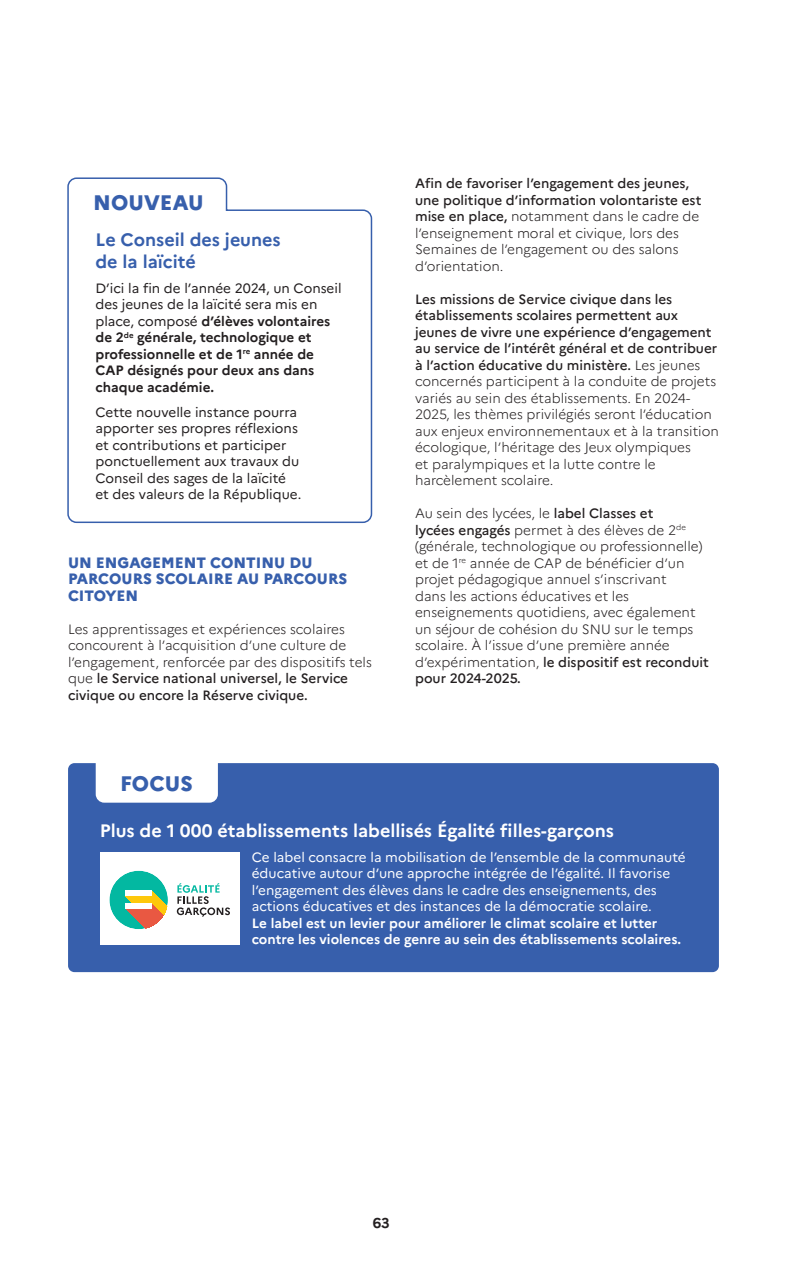
<style>
.page{position:relative;width:787px;height:1263px;background:#fff}
.page>*{position:absolute;margin:0;border:0;box-sizing:border-box;transform-origin:0 0}
.t1{font:800 21px "Marianne";color:#375fac}
.t2{font:700 18px "Marianne";color:#fff}
.t3{font:700 18px/21.6px "Marianne";color:#375fac}
.t4{font:800 15px/16.5px "Marianne";color:#375fac}
.t5{font:700 14.25px "Marianne";color:#231f20}
.t6{font:300 13.5px/16.5px "Marianne";color:#231f20}
.t7{font:13.5px/16.5px "Marianne";color:#fff}
.t8{font:700 13.5px/16.5px "Marianne";color:#231f20}
.t9{font:13.5px/16.5px "Marianne";color:#231f20}
.t10{font:700 13.5px/16.5px "Marianne";color:#fff}
.s1{font-weight:400}
.s2{font-weight:500}
</style>
<div class="page">
<div style="left:68px;top:763px;width:651px;height:209px;background:#375fac;border-radius:6px"></div>
<div style="left:96px;top:763px;width:122px;height:40px;background:#fff"></div>
<div style="left:100px;top:853px;width:139px;height:92px;background:#fff"></div>
<svg style="left:177px;top:883px;width:53px;height:34px"></svg>
<div style="left:109px;top:871px;width:59px;height:58px;background:#03b8a1;border-radius:50%"></div>
<div style="left:141px;top:906px;width:26px;height:6px;background:#fec80b"></div>
<div style="left:139px;top:904px;width:27px;height:6px;background:#fec80b"></div>
<div style="left:138px;top:903px;width:27px;height:6px;background:#fec80b"></div>
<div style="left:137px;top:902px;width:27px;height:6px;background:#fec80b"></div>
<div style="left:136px;top:901px;width:27px;height:6px;background:#fec80b"></div>
<div style="left:135px;top:900px;width:27px;height:6px;background:#fec80b"></div>
<div style="left:134px;top:899px;width:27px;height:6px;background:#fec80b"></div>
<div style="left:133px;top:898px;width:27px;height:6px;background:#fec80b"></div>
<div style="left:132px;top:897px;width:27px;height:6px;background:#fec80b"></div>
<div style="left:131px;top:896px;width:27px;height:6px;background:#fec80b"></div>
<div style="left:130px;top:895px;width:27px;height:6px;background:#fec80b"></div>
<div style="left:129px;top:894px;width:27px;height:6px;background:#fec80b"></div>
<div style="left:128px;top:894px;width:27px;height:6px;background:#fec80b"></div>
<div style="left:128px;top:893px;width:27px;height:6px;background:#fec80b"></div>
<div style="left:127px;top:893px;width:27px;height:6px;background:#fec80b"></div>
<div style="left:127px;top:892px;width:27px;height:6px;background:#fec80b"></div>
<div style="left:126px;top:892px;width:27px;height:6px;background:#fec80b"></div>
<div style="left:126px;top:891px;width:27px;height:6px;background:#fec80b"></div>
<div style="left:125px;top:891px;width:27px;height:6px;background:#fec80b"></div>
<div style="left:125px;top:890px;width:27px;height:6px;background:#fff"></div>
<svg style="left:142px;top:925px;width:12px;height:1px"></svg>
<svg style="left:141px;top:924px;width:15px;height:1px"></svg>
<svg style="left:140px;top:923px;width:17px;height:1px"></svg>
<svg style="left:139px;top:922px;width:19px;height:1px"></svg>
<svg style="left:138px;top:921px;width:21px;height:1px"></svg>
<svg style="left:137px;top:915px;width:27px;height:6px"></svg>
<div style="left:136px;top:914px;width:27px;height:6px;background:#e95842"></div>
<div style="left:135px;top:913px;width:27px;height:6px;background:#e95842"></div>
<div style="left:134px;top:912px;width:27px;height:6px;background:#e95842"></div>
<div style="left:133px;top:911px;width:27px;height:6px;background:#e95842"></div>
<div style="left:132px;top:910px;width:27px;height:6px;background:#e95842"></div>
<div style="left:131px;top:909px;width:27px;height:6px;background:#e95842"></div>
<div style="left:130px;top:908px;width:27px;height:6px;background:#e95842"></div>
<div style="left:129px;top:907px;width:27px;height:6px;background:#e95842"></div>
<div style="left:128px;top:906px;width:27px;height:6px;background:#e95842"></div>
<div style="left:127px;top:905px;width:27px;height:6px;background:#e95842"></div>
<div style="left:126px;top:904px;width:27px;height:6px;background:#e95842"></div>
<div style="left:125px;top:903px;width:27px;height:6px;background:#fff"></div>
<svg style="left:67px;top:177px;width:306px;height:347px"></svg>
<h1 class="t1" style="left:93px;top:186px;width:112px">NOUVEAU</h1>
<h2 class="t3" style="left:95px;top:227px;width:187px">Le Conseil des jeunes de la laïcité</h2>
<p class="t8" style="left:95px;top:278px;width:248px"><span class="s1">D’ici la fin de l’année 2024, un Conseil des jeunes de la laïcité sera mis en place, composé</span> d’élèves volontaires de 2<sup>de</sup> générale, technologique et professionnelle et de 1<sup>re</sup> année de<br>CAP désignés pour deux ans dans chaque académie.</p>
<p class="t9" style="left:95px;top:402px;width:207px">Cette nouvelle instance pourra apporter ses propres réflexions et contributions et participer ponctuellement aux travaux du<br>Conseil des sages de la laïcité et des valeurs de la République.</p>
<p class="t4" style="left:68px;top:553px;width:280px">UN ENGAGEMENT CONTINU DU<br>PARCOURS SCOLAIRE AU PARCOURS<br>CITOYEN</p>
<p class="t6" style="left:68px;top:620px;width:305px">Les apprentissages et expériences scolaires concourent à l’acquisition d’une culture de l’engagement, renforcée par des dispositifs tels que <span class="s2">le Service national universel, le Service civique ou encore la Réserve civique.</span></p>
<p class="t6" style="left:415px;top:174px;width:288px"><span class="s2">Afin de favoriser l’engagement des jeunes, une politique d’information volontariste est mise en place,</span> notamment dans le cadre de l’enseignement moral et civique, lors des Semaines de l’engagement ou des salons d’orientation.</p>
<p class="t6" style="left:415px;top:290px;width:305px"><span class="s2">Les missions de Service civique dans les établissements scolaires permettent aux jeunes de vivre une expérience d’engagement au service de l’intérêt général et de contribuer à l’action éducative du ministère.</span> Les jeunes concernés participent à la conduite de projets variés au sein des établissements. En 2024- 2025, les thèmes privilégiés seront l’éducation aux enjeux environnementaux et à la transition écologique, l’héritage des Jeux olympiques<br>et paralympiques et la lutte contre le harcèlement scolaire.</p>
<p class="t6" style="left:415px;top:504px;width:295px">Au sein des lycées, le <span class="s2">label Classes et<br>lycées engagés</span> permet à des élèves de 2<sup>de </sup>(générale, technologique ou professionnelle) et de 1<sup>re</sup> année de CAP de bénéficier d’un projet pédagogique annuel s’inscrivant<br>dans les actions éducatives et les enseignements quotidiens, avec également un séjour de cohésion du SNU sur le temps scolaire. À l’issue d’une première année d’expérimentation, <span class="s2">le dispositif est reconduit pour 2024-2025.</span></p>
<h1 class="t1" style="left:120px;top:767px;width:74px">FOCUS</h1>
<h2 class="t2" style="left:100px;top:816px;width:516px">Plus de 1 000 établissements labellisés Égalité filles-garçons</h2>
<p class="t7" style="left:252px;top:848px;width:435px">Ce label consacre la mobilisation de l’ensemble de la communauté éducative autour d’une approche intégrée de l’égalité. Il favorise l’engagement des élèves dans le cadre des enseignements, des actions éducatives et des instances de la démocratie scolaire.</p>
<p class="t10" style="left:252px;top:914px;width:431px">Le label est un levier pour améliorer le climat scolaire et lutter contre les violences de genre au sein des établissements scolaires.</p>
<p class="t5" style="left:373px;top:1212px;width:18px">63</p>
</div>
